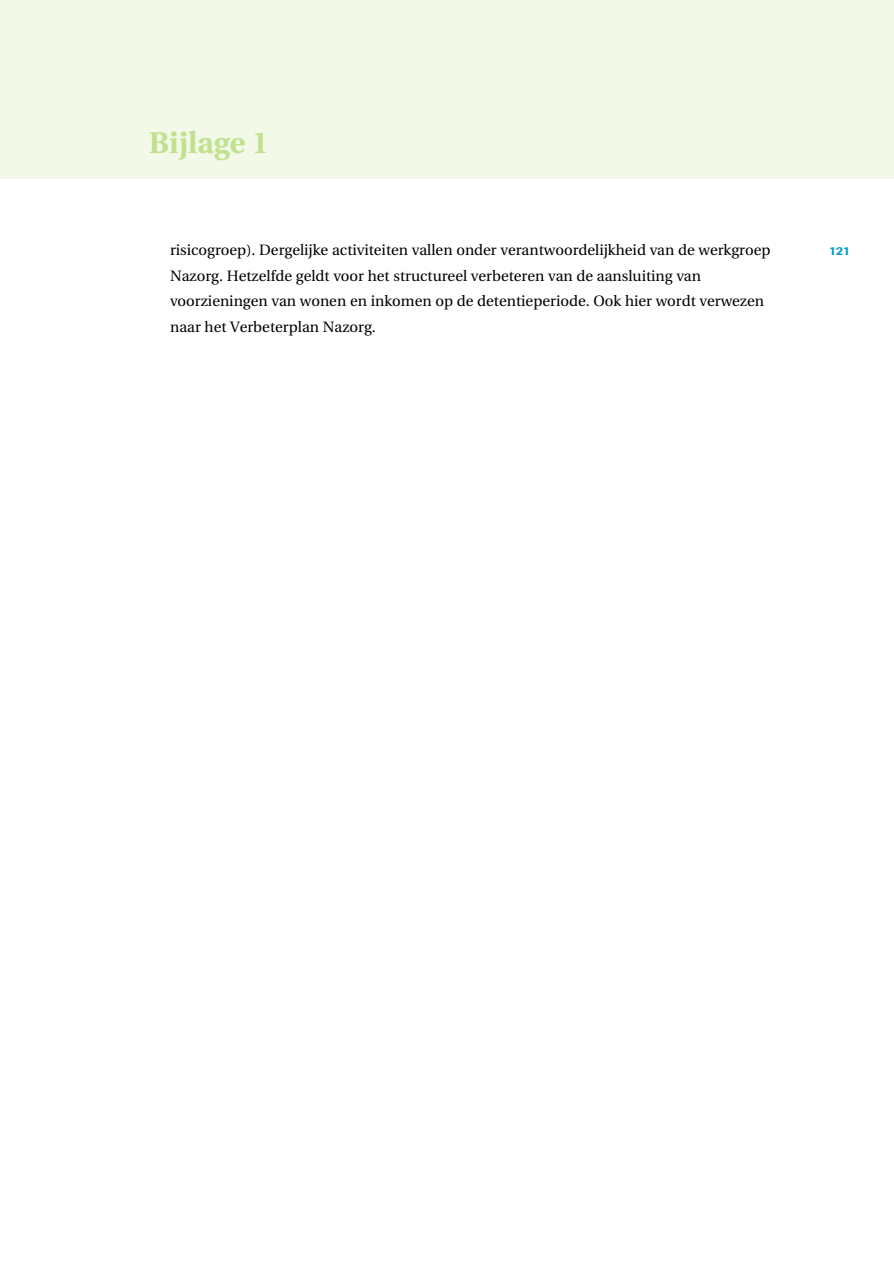
<style>
.page{position:relative;width:894px;height:1262px;background:#fff}
.page>*{position:absolute;margin:0;border:0;box-sizing:border-box;transform-origin:0 0}
.t1{font:700 30px "Utopia";color:#c0e18d}
.t2{font:15px/25.5px "Utopia";color:#000}
.t3{font:500 12px "Imago";color:#02a0c6}
</style>
<div class="page">
<div style="left:0;top:0;width:894px;height:179px;background:#f2f9e8"></div>
<h1 class="t1" style="left:149px;top:131px;width:122px">Bijlage 1</h1>
<p class="t2" style="left:170px;top:238px;width:602px">risicogroep). Dergelijke activiteiten vallen onder verantwoordelijkheid van de werkgroep Nazorg. Hetzelfde geldt voor het structureel verbeteren van de aansluiting van voorzieningen van wonen en inkomen op de detentieperiode. Ook hier wordt verwezen naar het Verbeterplan Nazorg.</p>
<p class="t3" style="left:829px;top:247px;width:22px">121</p>
</div>
